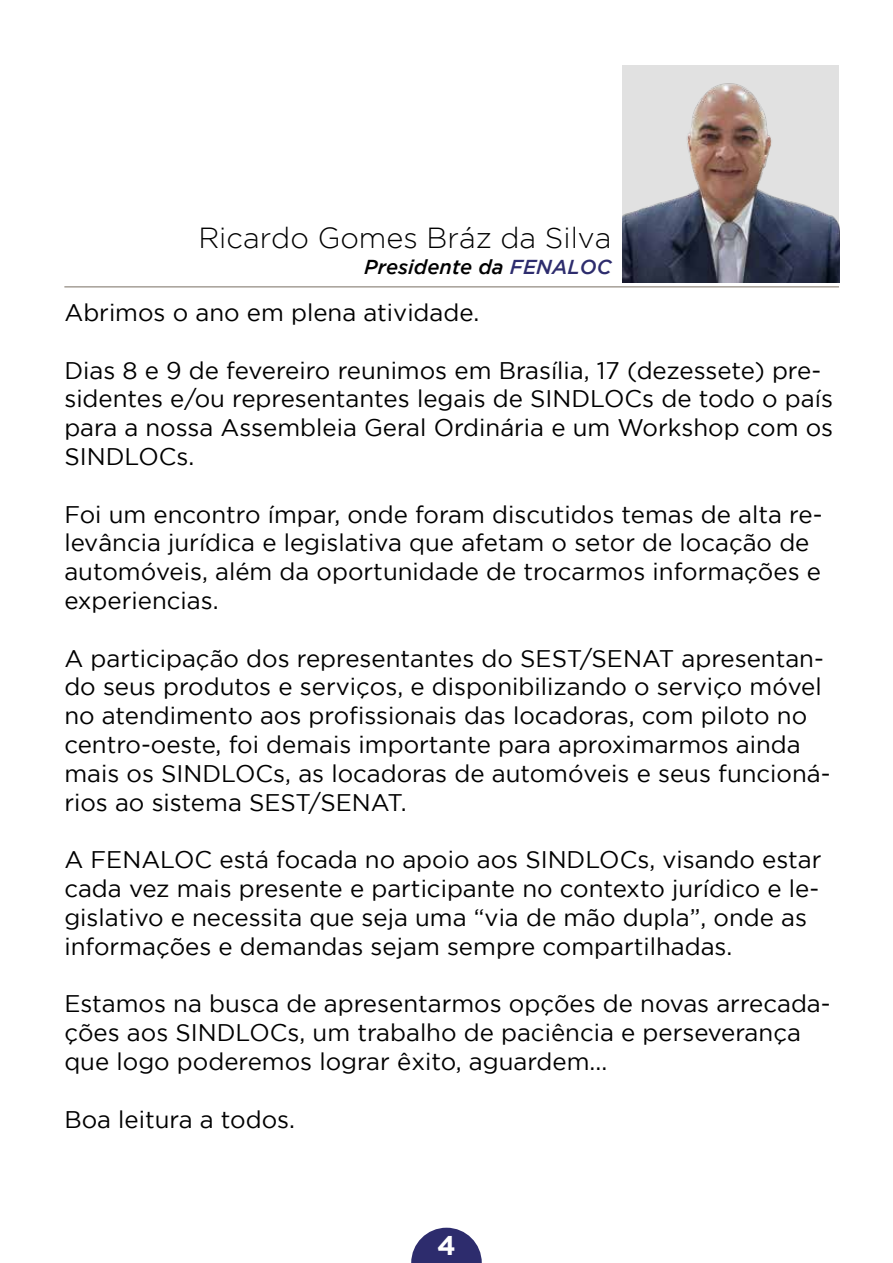
<style>
.page{position:relative;width:893px;height:1263px;background:#fff}
.page>*{position:absolute;margin:0;border:0;box-sizing:border-box;transform-origin:0 0}
.t1{font:300 28.95px "Gotham";color:#000}
.t2{font:700 27.15px "Gotham";color:#fff}
.t3{font:24px/28.8px "Gotham";color:#000}
.t4{font:italic 500 20.1px "Gotham";color:#000}
.s1{color:#2d2c6d}
</style>
<div class="page">
<hr style="left:64px;top:286px;width:775px;height:2px;background:#a69f97">
<img style="left:622px;top:65px;width:217px;height:217px">
<svg style="left:411px;top:1228px;width:71px;height:35px"></svg>
<p class="t1" style="left:198px;top:222px;width:415px">Ricardo Gomes Bráz da Silva</p>
<p class="t4" style="left:364px;top:255px;width:249px">Presidente da <span class="s1">FENALOC</span></p>
<p class="t3" style="left:64px;top:298px;width:416px">Abrimos o ano em plena atividade.</p>
<p class="t3" style="left:64px;top:355px;width:770px">Dias 8 e 9 de fevereiro reunimos em Brasília, 17 (dezessete) pre&shy;sidentes e/ou representantes legais de SINDLOCs de todo o país para a nossa Assembleia Geral Ordinária e um Workshop com os SINDLOCs.</p>
<p class="t3" style="left:64px;top:499px;width:760px">Foi um encontro ímpar, onde foram discutidos temas de alta re&shy;levância jurídica e legislativa que afetam o setor de locação de automóveis, além da oportunidade de trocarmos informações e experiencias.</p>
<p class="t3" style="left:64px;top:643px;width:768px">A participação dos representantes do SEST/SENAT apresentan&shy;do seus produtos e serviços, e disponibilizando o serviço móvel no atendimento aos profissionais das locadoras, com piloto no centro-oeste, foi demais importante para aproximarmos ainda mais os SINDLOCs, as locadoras de automóveis e seus funcioná&shy;rios ao sistema SEST/SENAT.</p>
<p class="t3" style="left:64px;top:845px;width:758px">A FENALOC está focada no apoio aos SINDLOCs, visando estar cada vez mais presente e participante no contexto jurídico e le&shy;gislativo e necessita que seja uma “via de mão dupla”, onde as informações e demandas sejam sempre compartilhadas.</p>
<p class="t3" style="left:64px;top:989px;width:768px">Estamos na busca de apresentarmos opções de novas arrecada&shy;ções aos SINDLOCs, um trabalho de paciência e perseverança que logo poderemos lograr êxito, aguardem...</p>
<p class="t3" style="left:64px;top:1104px;width:232px">Boa leitura a todos.</p>
<p class="t2" style="left:437px;top:1229px;width:20px">4</p>
</div>
